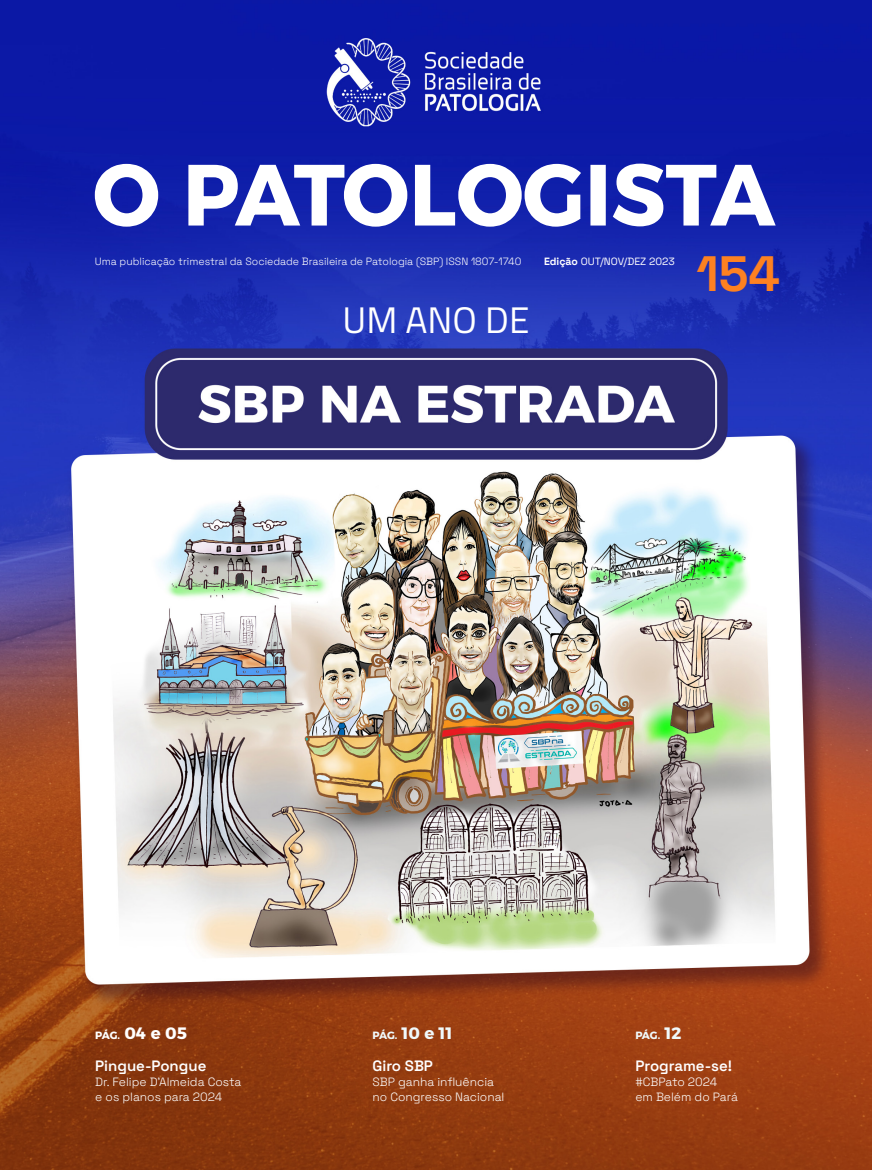
<style>
.page{position:relative;width:872px;height:1170px;background:#fff}
.page>*{position:absolute;margin:0;border:0;box-sizing:border-box;transform-origin:0 0}
.t1{font:700 49.65px "Space Grotesk";color:#fd8121}
.t2{font:36.9px "Titillium Web";color:#fff}
.t3{font:16.5px "Alexandria";color:#fff}
.t4{font:16.5px "Alexandria";color:#f0f9fb}
.t5{font:600 15px "Space Grotesk";color:#fff}
.t6{font:300 12px/15px "Space Grotesk";color:#fff}
.t7{font:300 10.5px "Space Grotesk";color:#fff}
.t8{font:10.5px "Space Grotesk";color:#fff}
.t9{font:10.5px "Alexandria";color:#f0f9fb}
.s1{font-weight:700}
.s2{font-size:10.5px}
.s3{font-size:16.5px}
</style>
<div class="page">
<img style="left:0;top:0;width:872px;height:1169px">
<svg style="left:95px;top:164px;width:680px;height:63px"></svg>
<p class="t7" style="left:95px;top:253px;width:428px">Uma publicação trimestral da Sociedade Brasileira de Patologia (SBP) ISSN 1807-1740</p>
<p class="t8" style="left:544px;top:253px;width:132px"><span class="s1">Edição</span> OUT/NOV/DEZ 2023</p>
<p class="t2" style="left:342px;top:293px;width:188px">UM ANO DE</p>
<p class="t1" style="left:696px;top:237px;width:85px">154</p>
<p class="t3" style="left:95px;top:1023px;width:93px"><span class="s2">PÁG.</span> 04 e 05</p>
<p class="t4" style="left:372px;top:1023px;width:81px"><span class="s2">PÁG.</span> 10 e 11</p>
<p class="t9" style="left:635px;top:1029px;width:47px">PÁG. <span class="s3">12</span></p>
<p class="t5" style="left:95px;top:1054px;width:113px">Pingue-Pongue</p>
<p class="t6" style="left:95px;top:1073px;width:148px">Dr. Felipe D’Almeida Costa e os planos para 2024</p>
<p class="t5" style="left:372px;top:1054px;width:62px">Giro SBP</p>
<p class="t6" style="left:372px;top:1073px;width:133px">SBP ganha influência no Congresso Nacional</p>
<p class="t5" style="left:635px;top:1054px;width:98px">Programe-se!</p>
<p class="t6" style="left:635px;top:1073px;width:104px">#CBPato 2024<br>em Belém do Pará</p>
</div>
